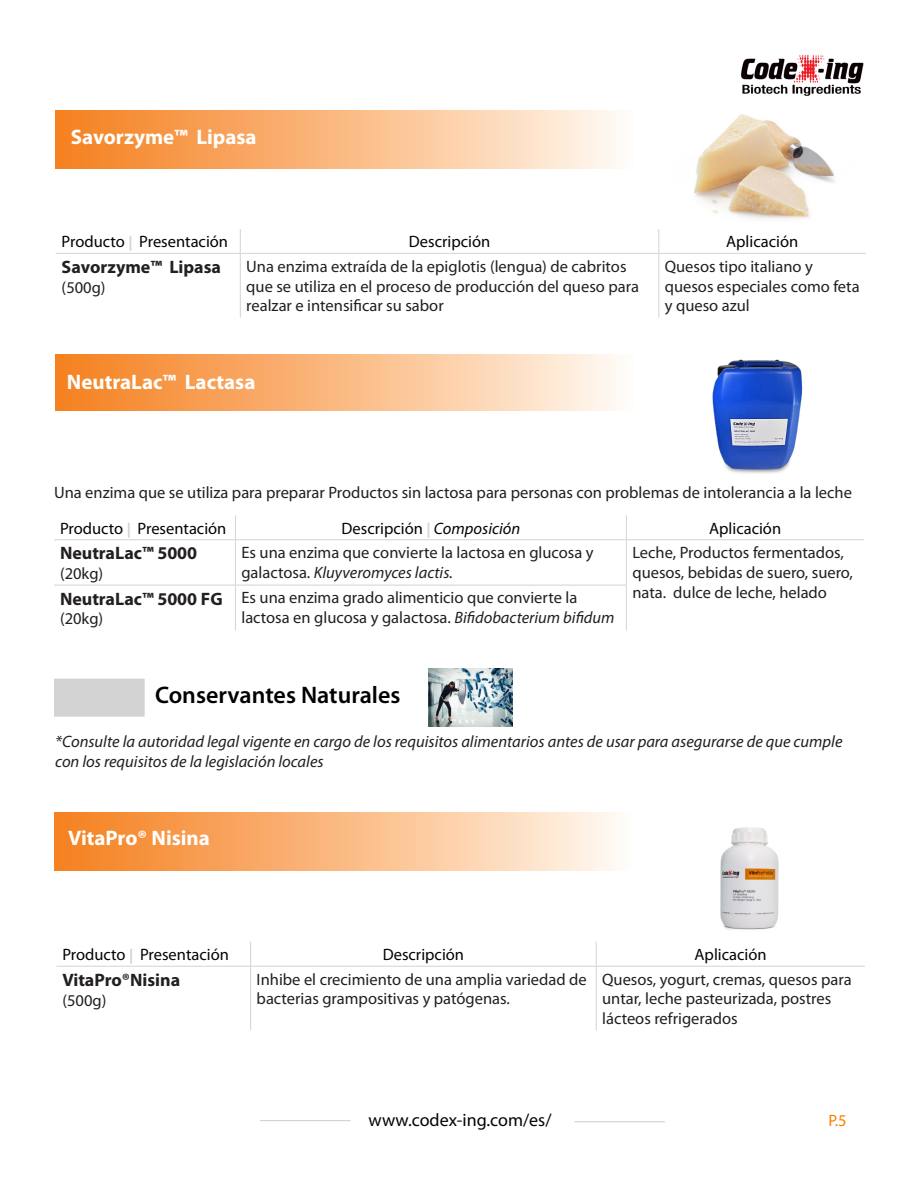
<style>
.page{position:relative;width:918px;height:1188px;background:#fff}
.page>*{position:absolute;margin:0;border:0;box-sizing:border-box;transform-origin:0 0}
.t1{font:600 24px "Myriad Pro";color:#000}
.t2{font:700 21px "Myriad Pro";color:#fff}
.t3{font:700 18px "Myriad Pro";color:#231f20}
.t4{font:18px "Myriad Pro";color:#040503}
.t5{font:16.5px/19.8px "Myriad Pro";color:#231f20}
.t6{font:italic 16.5px/19.8px "Myriad Pro";color:#231f20}
.t7{font:16.5px "Myriad Pro";color:#040503}
.t8{font:16.5px "Myriad Pro";color:#f98102}
.s1{font-weight:700;font-size:15px;color:#d3d3d3}
.s2{font-style:italic}
</style>
<div class="page">
<hr style="left:260px;top:1120px;width:91px;height:1px;background:#d3d3d3">
<hr style="left:574px;top:1121px;width:91px;height:1px;background:#d3d3d3">
<img style="left:740px;top:54px;width:124px;height:42px">
<div style="left:56px;top:355px;width:578px;height:56px;background:linear-gradient(to right,#f57e1b,#fffaf2)"></div>
<svg style="left:235px;top:515px;width:1px;height:24px"></svg>
<svg style="left:626px;top:515px;width:1px;height:24px"></svg>
<hr style="left:54px;top:539px;width:181px;height:1px;background:#d3d3d3">
<hr style="left:235px;top:539px;width:391px;height:1px;background:#d3d3d3">
<hr style="left:235px;top:540px;width:1px;height:45px;background:#d3d3d3">
<hr style="left:626px;top:539px;width:238px;height:1px;background:#d3d3d3">
<hr style="left:626px;top:540px;width:1px;height:45px;background:#d3d3d3">
<hr style="left:54px;top:585px;width:181px;height:1px;background:#d3d3d3">
<hr style="left:235px;top:585px;width:392px;height:1px;background:#d3d3d3">
<hr style="left:235px;top:585px;width:1px;height:45px;background:#d3d3d3">
<hr style="left:626px;top:585px;width:1px;height:45px;background:#d3d3d3">
<img style="left:712px;top:359px;width:91px;height:115px">
<div style="left:55px;top:812px;width:578px;height:58px;background:linear-gradient(to right,#f57e1b,#fff9f2)"></div>
<img style="left:720px;top:827px;width:59px;height:103px">
<svg style="left:250px;top:942px;width:1px;height:24px"></svg>
<svg style="left:596px;top:942px;width:1px;height:24px"></svg>
<hr style="left:56px;top:966px;width:195px;height:1px;background:#d3d3d3">
<hr style="left:251px;top:966px;width:345px;height:1px;background:#d3d3d3">
<hr style="left:250px;top:967px;width:1px;height:63px;background:#d3d3d3">
<hr style="left:596px;top:966px;width:269px;height:1px;background:#d3d3d3">
<hr style="left:596px;top:967px;width:1px;height:63px;background:#d3d3d3">
<img style="left:429px;top:669px;width:83px;height:57px">
<div style="left:54px;top:679px;width:91px;height:38px;background:#d3d3d3;border:2px solid #d3d3d3"></div>
<div style="left:56px;top:111px;width:578px;height:58px;background:linear-gradient(to right,#f57e1b,#fffaf2)"></div>
<svg style="left:240px;top:229px;width:1px;height:24px"></svg>
<svg style="left:658px;top:229px;width:1px;height:24px"></svg>
<hr style="left:56px;top:253px;width:184px;height:1px;background:#d3d3d3">
<hr style="left:240px;top:253px;width:419px;height:1px;background:#d3d3d3">
<hr style="left:240px;top:254px;width:1px;height:64px;background:#d3d3d3">
<hr style="left:659px;top:253px;width:207px;height:1px;background:#d3d3d3">
<hr style="left:658px;top:254px;width:1px;height:64px;background:#d3d3d3">
<img style="left:694px;top:114px;width:140px;height:105px">
<p class="t2" style="left:71px;top:123px;width:188px">Savorzyme™ Lipasa</p>
<p class="t7" style="left:62px;top:232px;width:168px">Producto <span class="s1">|</span> Presentación</p>
<p class="t7" style="left:409px;top:232px;width:83px">Descripción</p>
<p class="t7" style="left:726px;top:232px;width:74px">Aplicación</p>
<p class="t3" style="left:62px;top:255px;width:161px">Savorzyme™ Lipasa</p>
<p class="t5" style="left:62px;top:277px;width:45px">(500g)</p>
<p class="t5" style="left:246px;top:256px;width:394px">Una enzima extraída de la epiglotis (lengua) de cabritos que se utiliza en el proceso de producción del queso para realzar e intensificar su sabor</p>
<p class="t5" style="left:665px;top:256px;width:150px">Quesos tipo italiano y</p>
<p class="t5" style="left:665px;top:276px;width:196px">quesos especiales como feta y queso azul</p>
<p class="t2" style="left:67px;top:368px;width:190px">NeutraLac™ Lactasa</p>
<p class="t5" style="left:54px;top:483px;width:799px">Una enzima que se utiliza para preparar Productos sin lactosa para personas con problemas de intolerancia a la leche</p>
<p class="t7" style="left:60px;top:518px;width:168px">Producto <span class="s1">|</span> Presentación</p>
<p class="t7" style="left:342px;top:518px;width:180px">Descripción <span class="s1">|</span> <span class="s2">Composición</span></p>
<p class="t7" style="left:709px;top:518px;width:74px">Aplicación</p>
<p class="t3" style="left:60px;top:541px;width:139px">NeutraLac™ 5000</p>
<p class="t5" style="left:60px;top:563px;width:45px">(20kg)</p>
<p class="t5" style="left:241px;top:542px;width:354px">Es una enzima que convierte la lactosa en glucosa y galactosa. <span class="s2">Kluyveromyces lactis.</span></p>
<p class="t5" style="left:632px;top:542px;width:222px">Leche, Productos fermentados, quesos, bebidas de suero, suero, nata. dulce de leche, helado</p>
<p class="t5" style="left:241px;top:588px;width:337px">Es una enzima grado alimenticio que convierte la</p>
<p class="t5" style="left:241px;top:608px;width:375px">lactosa en glucosa y galactosa. <span class="s2">Bifidobacterium bifidum</span></p>
<p class="t3" style="left:60px;top:587px;width:164px">NeutraLac™ 5000 FG</p>
<p class="t5" style="left:60px;top:609px;width:45px">(20kg)</p>
<p class="t1" style="left:155px;top:680px;width:247px">Conservantes Naturales</p>
<p class="t6" style="left:55px;top:732px;width:789px">*Consulte la autoridad legal vigente en cargo de los requisitos alimentarios antes de usar para asegurarse de que cumple con los requisitos de la legislación locales</p>
<p class="t2" style="left:68px;top:824px;width:143px">VitaPro® Nisina</p>
<p class="t7" style="left:62px;top:944px;width:168px">Producto <span class="s1">|</span> Presentación</p>
<p class="t7" style="left:383px;top:944px;width:83px">Descripción</p>
<p class="t7" style="left:695px;top:944px;width:74px">Aplicación</p>
<p class="t3" style="left:62px;top:968px;width:119px">VitaPro®Nisina</p>
<p class="t5" style="left:62px;top:990px;width:45px">(500g)</p>
<p class="t5" style="left:257px;top:969px;width:332px">Inhibe el crecimiento de una amplia variedad de bacterias grampositivas y patógenas.</p>
<p class="t5" style="left:602px;top:969px;width:251px">Quesos, yogurt, cremas, quesos para untar, leche pasteurizada, postres lácteos refrigerados</p>
<p class="t4" style="left:369px;top:1109px;width:184px">www.codex-ing.com/es/</p>
<p class="t8" style="left:828px;top:1110px;width:20px">P.5</p>
</div>
